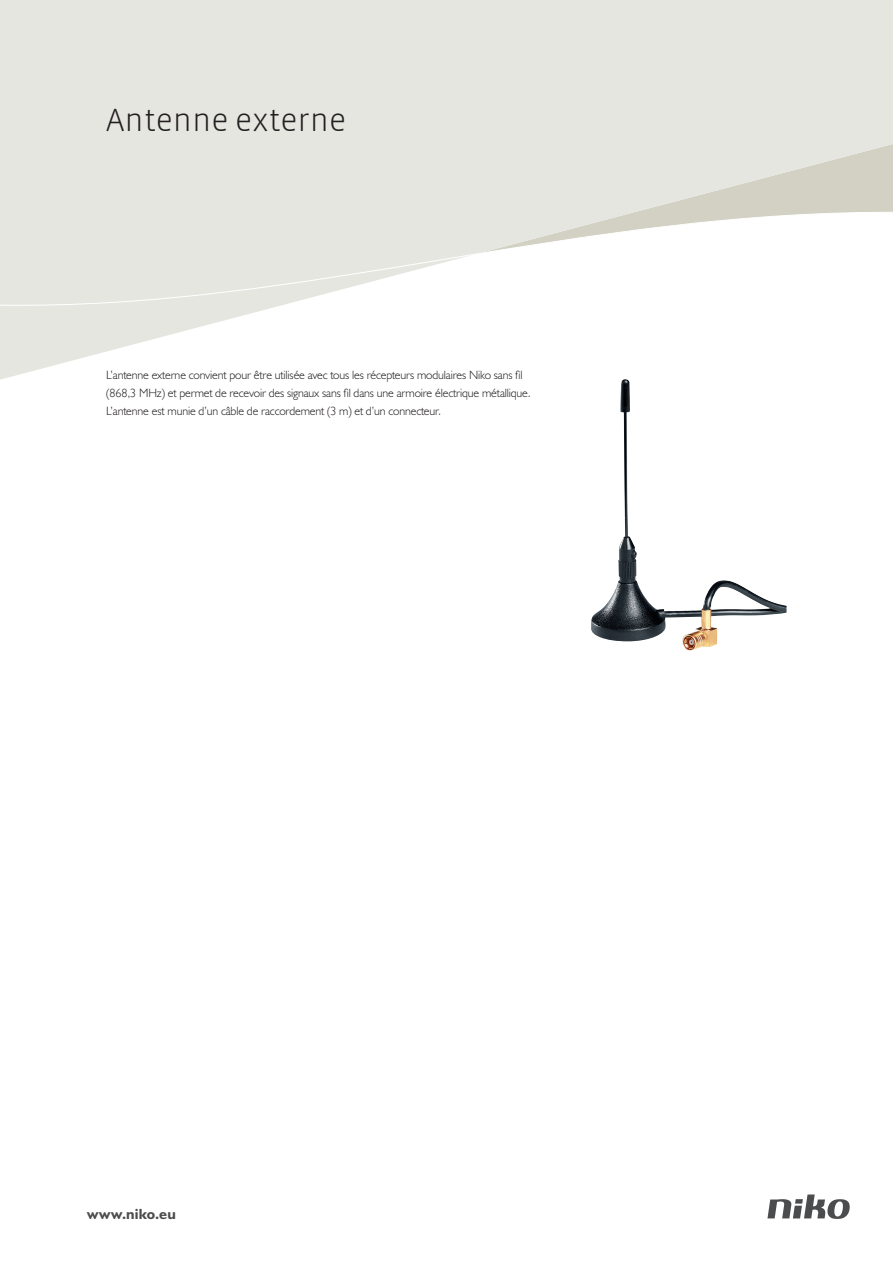
<style>
.page{position:relative;width:893px;height:1263px;background:#fff}
.page>*{position:absolute;margin:0;border:0;box-sizing:border-box;transform-origin:0 0}
.t1{font:300 33px "Vista Sans";color:#231f20}
.t2{font:700 15px "Humanist 521 BT";letter-spacing:.01em;color:#4b4c4d}
.t3{font:300 12px/18px "Humanist 521 BT";letter-spacing:-.01em;color:#231f20}
</style>
<div class="page">
<svg style="left:0;top:0;width:893px;height:380px;fill:#e6e6e0"></svg>
<svg style="left:0;top:209px;width:893px;height:101px"></svg>
<svg style="left:767px;top:1194px;width:83px;height:25px"></svg>
<img style="left:591px;top:379px;width:196px;height:272px">
<h1 class="t1" style="left:106px;top:100px;width:241px">Antenne externe</h1>
<p class="t3" style="left:106px;top:366px;width:426px">L’antenne externe convient pour être utilisée avec tous les récepteurs modulaires Niko sans fil (868,3 MHz) et permet de recevoir des signaux sans fil dans une armoire électrique métallique.<br>L’antenne est munie d’un câble de raccordement (3 m) et d’un connecteur.</p>
<p class="t2" style="left:87px;top:1204px;width:90px">www.niko.eu</p>
</div>
